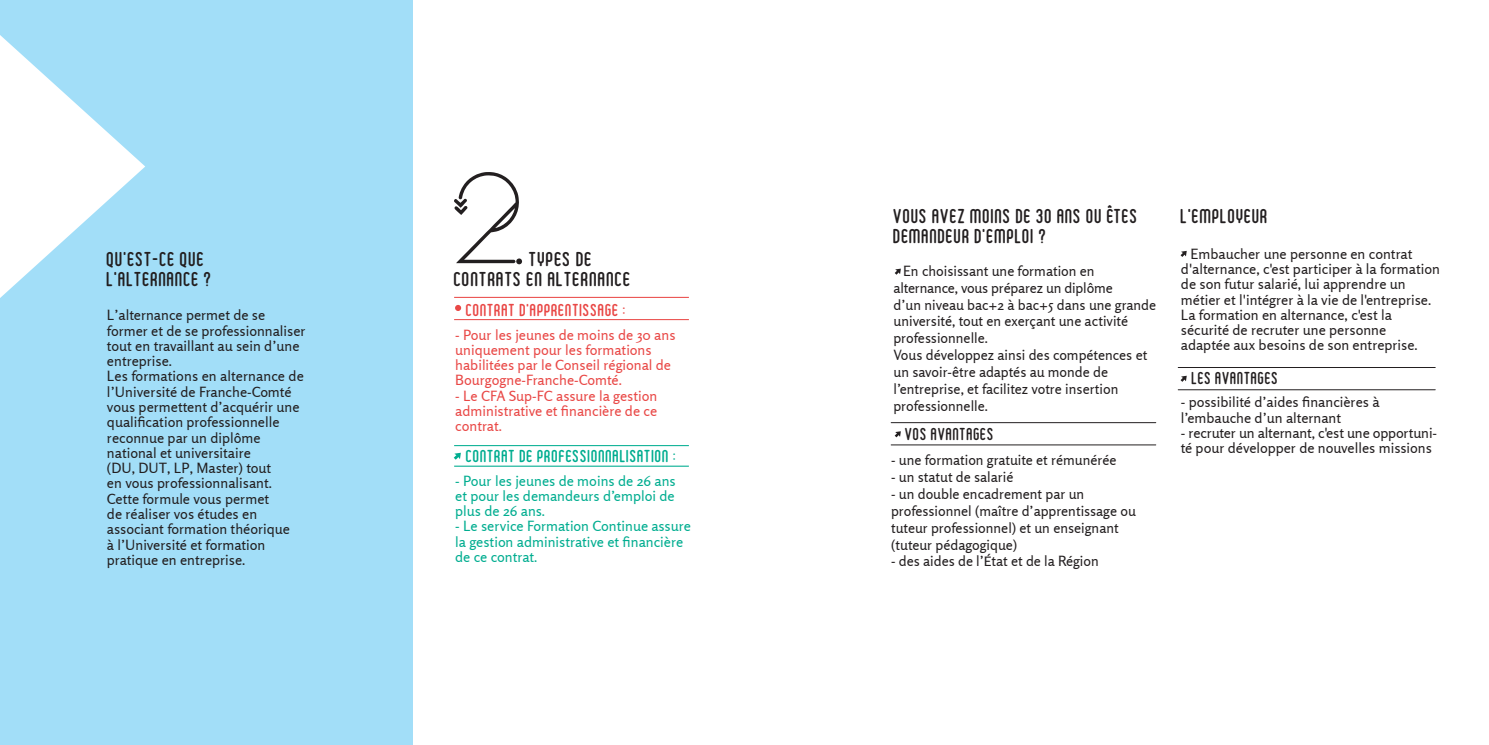
<style>
.page{position:relative;width:1489px;height:745px;background:#fff}
.page>*{position:absolute;margin:0;border:0;box-sizing:border-box;transform-origin:0 0}
.t1{font:700 14.17px/19.6px "Ruler";color:#231f20}
.t2{font:700 14.17px/19.6px "Ruler";color:#231f20;scale:1.06 1}
.t3{font:14px/15.2px "Rosario";color:#231f20}
.t4{font:14px/15.2px "Rosario";color:#e94846}
.t5{font:14px/15.2px "Rosario";color:#00ad90;text-align:justify}
.t6{font:700 12.25px "Ruler";color:#00ad90}
.t7{font:700 12.25px "Ruler";color:#231f20}
.t8{font:700 12.25px "Ruler";color:#e94846}
</style>
<div class="page">
<div style="left:0;top:0;width:412px;height:744px;background:#a2def8"></div>
<hr style="left:454px;top:319px;width:235px;height:1px;background:#e94846">
<hr style="left:454px;top:297px;width:235px;height:1px;background:#e94846">
<hr style="left:454px;top:465px;width:235px;height:1px;background:#00ad90">
<hr style="left:454px;top:445px;width:235px;height:1px;background:#00ad90">
<svg style="left:453px;top:452px;width:8px;height:7px"></svg>
<hr style="left:891px;top:444px;width:264px;height:1px;background:#231f20">
<hr style="left:891px;top:422px;width:264px;height:1px;background:#231f20">
<hr style="left:1178px;top:389px;width:256px;height:1px;background:#231f20">
<hr style="left:1178px;top:367px;width:256px;height:1px;background:#231f20">
<svg style="left:1180px;top:251px;width:6px;height:6px"></svg>
<svg style="left:1180px;top:375px;width:6px;height:6px"></svg>
<svg style="left:894px;top:268px;width:6px;height:6px"></svg>
<svg style="left:894px;top:431px;width:6px;height:6px"></svg>
<svg style="left:455px;top:305px;width:6px;height:6px"></svg>
<svg style="left:0;top:35px;width:145px;height:263px"></svg>
<svg style="left:454px;top:172px;width:68px;height:92px"></svg>
<p class="t1" style="left:107px;top:249px;width:107px">QU’EST-CE QUE<br>L’ALTERNANCE ?</p>
<p class="t3" style="left:107px;top:307px;width:200px">L’alternance permet de se former et de se professionnaliser tout en travaillant au sein d’une entreprise.<br>Les formations en alternance de l’Université de Franche-Comté vous permettent d’acquérir une qualification professionnelle reconnue par un diplôme national et universitaire<br>(DU, DUT, LP, Master) tout<br>en vous professionnalisant.<br>Cette formule vous permet<br>de réaliser vos études en associant formation théorique<br>à l’Université et formation pratique en entreprise.</p>
<p class="t2" style="left:454px;top:249px;width:169px;text-indent:75px">TYPES DE<br>CONTRATS EN ALTERNANCE</p>
<p class="t8" style="left:466px;top:300px;width:162px">CONTRAT D’APPRENTISSAGE :</p>
<p class="t4" style="left:455px;top:327px;width:222px">- Pour les jeunes de moins de 30 ans uniquement pour les formations habilitées par le Conseil régional de<br>Bourgogne-Franche-Comté.</p>
<p class="t4" style="left:455px;top:388px;width:204px;text-align:justify">- Le CFA Sup-FC assure la gestion administrative et financière de ce contrat.</p>
<p class="t6" style="left:466px;top:446px;width:212px">CONTRAT DE PROFESSIONNALISATION :</p>
<p class="t5" style="left:455px;top:472px;width:222px">- Pour les jeunes de moins de 26 ans et pour les demandeurs d’emploi de plus de 26 ans.</p>
<p class="t5" style="left:455px;top:518px;width:237px;text-align:left">- Le service Formation Continue assure la gestion administrative et financière de ce contrat.</p>
<p class="t1" style="left:893px;top:206px;width:247px">VOUS AVEZ MOINS DE 30 ANS OU ÊTES<br>DEMANDEUR D’EMPLOI ?</p>
<p class="t3" style="left:893px;top:262px;width:264px;line-height:16.8px;text-indent:10px">En choisissant une formation en alternance, vous préparez un diplôme<br>d’un niveau bac+2 à bac+5 dans une grande université, tout en exerçant une activité professionnelle.<br>Vous développez ainsi des compétences et un savoir-être adaptés au monde de l’entreprise, et facilitez votre insertion professionnelle.</p>
<p class="t7" style="left:905px;top:424px;width:91px">VOS AVANTAGES</p>
<p class="t3" style="left:891px;top:452px;width:227px">- une formation gratuite et rémunérée</p>
<p class="t3" style="left:891px;top:469px;width:124px">- un statut de salarié</p>
<p class="t3" style="left:891px;top:485px;width:246px;line-height:16.8px">- un double encadrement par un professionnel (maître d’apprentissage ou tuteur professionnel) et un enseignant (tuteur pédagogique)</p>
<p class="t3" style="left:891px;top:553px;width:209px">- des aides de l’État et de la Région</p>
<p class="t1" style="left:1180px;top:206px;width:89px">L’EMPLOYEUR</p>
<p class="t3" style="left:1180px;top:246px;width:260px;text-indent:10px">Embaucher une personne en contrat d'alternance, c'est participer à la formation de son futur salarié, lui apprendre un métier et l'intégrer à la vie de l'entreprise.<br>La formation en alternance, c'est la sécurité de recruter une personne<br>adaptée aux besoins de son entreprise.</p>
<p class="t7" style="left:1191px;top:368px;width:89px">LES AVANTAGES</p>
<p class="t3" style="left:1180px;top:394px;width:200px">- possibilité d’aides financières à l’embauche d’un alternant</p>
<p class="t3" style="left:1180px;top:425px;width:257px">- recruter un alternant, c'est une opportuni&shy;té pour développer de nouvelles missions</p>
</div>
